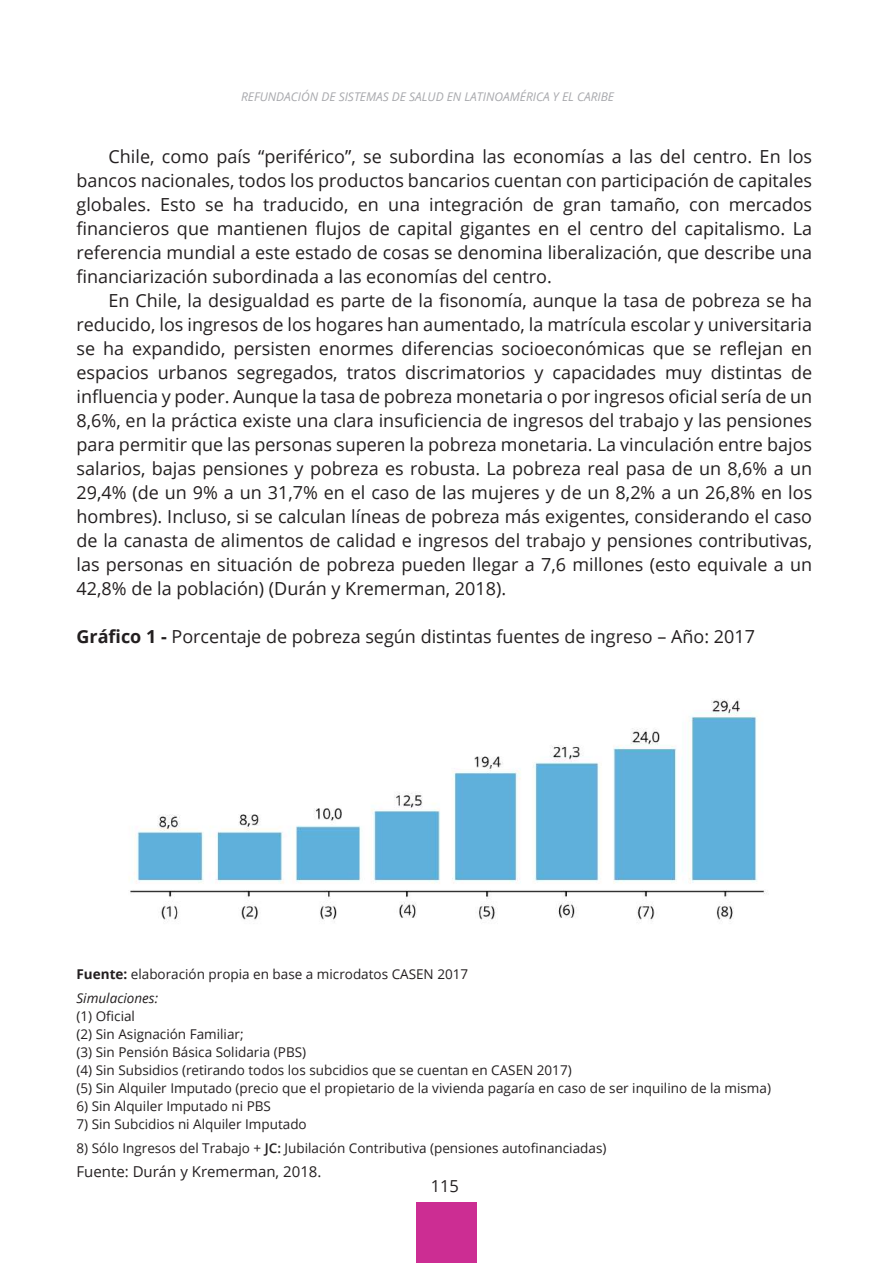
<style>
.page{position:relative;width:893px;height:1263px;background:#fff}
.page>*{position:absolute;margin:0;border:0;box-sizing:border-box;transform-origin:0 0}
.t1{font:18px/24px "Open Sans";color:#231f20;text-align:justify}
.t2{font:16.5px "Open Sans";color:#231f20}
.t3{font:15px "Open Sans";color:#231f20}
.t4{font:13.5px/18px "Open Sans";color:#231f20}
.t5{font:italic 12px "Open Sans";color:#a8a9ad}
.s1{font-weight:700}
.s2{font-style:italic}
.s3{font-weight:600}
</style>
<div class="page">
<div style="left:416px;top:1203px;width:61px;height:60px;background:#cc2d93"></div>
<img style="left:129px;top:699px;width:638px;height:223px">
<p class="t5" style="left:241px;top:88px;width:374px">REFUNDACIÓN DE SISTEMAS DE SALUD EN LATINOAMÉRICA Y EL CARIBE</p>
<p class="t1" style="left:77px;top:144px;width:737px;text-indent:32px">Chile, como país “periférico”, se subordina las economías a las del centro. En los bancos nacionales, todos los productos bancarios cuentan con participación de capitales globales. Esto se ha traducido, en una integración de gran tamaño, con mercados financieros que mantienen flujos de capital gigantes en el centro del capitalismo. La referencia mundial a este estado de cosas se denomina liberalización, que describe una financiarización subordinada a las economías del centro.</p>
<p class="t1" style="left:77px;top:288px;width:737px;text-indent:32px">En Chile, la desigualdad es parte de la fisonomía, aunque la tasa de pobreza se ha reducido, los ingresos de los hogares han aumentado, la matrícula escolar y universitaria se ha expandido, persisten enormes diferencias socioeconómicas que se reflejan en espacios urbanos segregados, tratos discrimatorios y capacidades muy distintas de influencia y poder. Aunque la tasa de pobreza monetaria o por ingresos oficial sería de un 8,6%, en la práctica existe una clara insuficiencia de ingresos del trabajo y las pensiones para permitir que las personas superen la pobreza monetaria. La vinculación entre bajos salarios, bajas pensiones y pobreza es robusta. La pobreza real pasa de un 8,6% a un 29,4% (de un 9% a un 31,7% en el caso de las mujeres y de un 8,2% a un 26,8% en los hombres). Incluso, si se calculan líneas de pobreza más exigentes, considerando el caso de la canasta de alimentos de calidad e ingresos del trabajo y pensiones contributivas, las personas en situación de pobreza pueden llegar a 7,6 millones (esto equivale a un 42,8% de la población) (Durán y Kremerman, 2018).</p>
<p class="t1" style="left:77px;top:624px;width:680px"><span class="s1">Gráfico 1 -</span> Porcentaje de pobreza según distintas fuentes de ingreso – Año: 2017</p>
<p class="t4" style="left:77px;top:961px;width:393px;line-height:24px"><span class="s1">Fuente:</span> elaboración propia en base a microdatos CASEN 2017<br><span class="s2">Simulaciones:</span></p>
<p class="t4" style="left:77px;top:1006px;width:696px">(1) Oficial<br>(2) Sin Asignación Familiar;<br>(3) Sin Pensión Básica Solidaria (PBS)<br>(4) Sin Subsidios (retirando todos los subcidios que se cuentan en CASEN 2017)<br>(5) Sin Alquiler Imputado (precio que el propietario de la vivienda pagaría en caso de ser inquilino de la misma)</p>
<p class="t4" style="left:77px;top:1096px;width:196px">6) Sin Alquiler Imputado ni PBS</p>
<p class="t4" style="left:77px;top:1114px;width:232px">7) Sin Subcidios ni Alquiler Imputado</p>
<p class="t4" style="left:77px;top:1138px;width:531px">8) Sólo Ingresos del Trabajo + <span class="s3">JC:</span> Jubilación Contributiva (pensiones autofinanciadas)</p>
<p class="t3" style="left:77px;top:1161px;width:246px">Fuente: Durán y Kremerman, 2018.</p>
<p class="t2" style="left:431px;top:1174px;width:30px">115</p>
</div>
